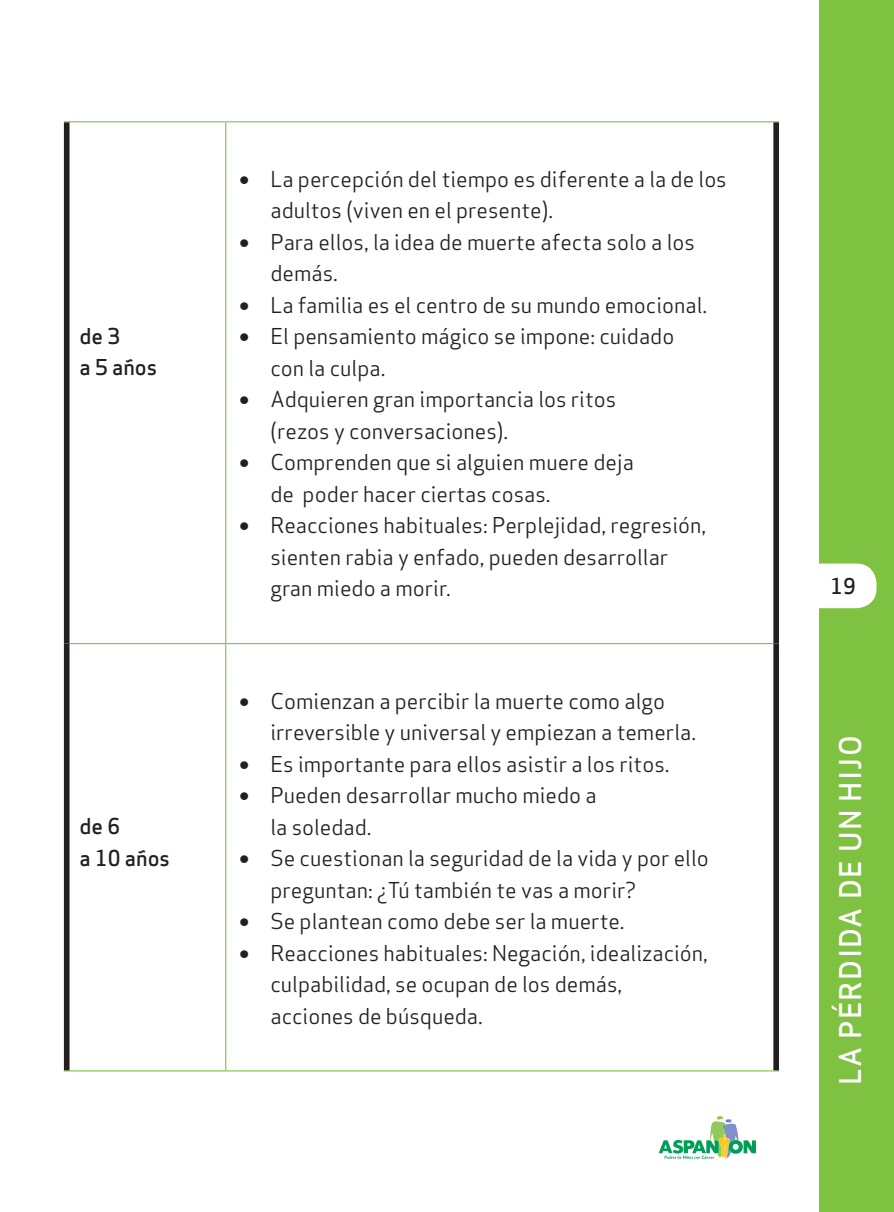
<style>
.page{position:relative;width:894px;height:1212px;background:#fff}
.page>*{position:absolute;margin:0;border:0;box-sizing:border-box;transform-origin:0 0}
.t1{font:29.25px "Apex Sans Medium T";letter-spacing:.04em;color:#fff}
.t2{font:21.38px/31.5px "Apex Sans Book T";color:#231f20}
.t3{font:21.38px/31.5px "Apex Sans Medium T";color:#231f20}
.t4{font:21.15px "Apex Sans Medium T";color:#231f20}
.s1{font-family:"Verdana"}
</style>
<div class="page">
<svg style="left:658px;top:1116px;width:97px;height:43px"></svg>
<div style="left:819px;top:0;width:74px;height:1212px;background:#7fc241"></div>
<div style="left:799px;top:564px;width:77px;height:44px;background:#fff;border-radius:20px"></div>
<hr style="left:64px;top:121px;width:161px;height:1px;background:#7fc241">
<hr style="left:225px;top:121px;width:553px;height:1px;background:#7fc241">
<hr style="left:225px;top:122px;width:1px;height:521px;background:#7fc241">
<hr style="left:69px;top:643px;width:156px;height:1px;background:#7fc241">
<hr style="left:225px;top:643px;width:548px;height:1px;background:#7fc241">
<hr style="left:225px;top:644px;width:1px;height:426px;background:#7fc241">
<hr style="left:64px;top:1070px;width:161px;height:1px;background:#7fc241">
<hr style="left:225px;top:1070px;width:553px;height:1px;background:#7fc241">
<div style="left:64px;top:122px;width:5px;height:522px;background:#231f20"></div>
<div style="left:773px;top:122px;width:5px;height:522px;background:#231f20"></div>
<div style="left:64px;top:644px;width:5px;height:426px;background:#231f20"></div>
<div style="left:773px;top:644px;width:5px;height:426px;background:#231f20"></div>
<p class="t3" style="left:79px;top:320px;width:79px">de 3<br>a 5 años</p>
<p class="t3" style="left:79px;top:810px;width:92px">de 6<br>a 10 años</p>
<p class="t2" style="left:270px;top:163px;width:457px;text-indent:-32px"><span class="s1">•</span> La percepción del tiempo es diferente a la de los adultos (viven en el presente).</p>
<p class="t2" style="left:270px;top:226px;width:426px;text-indent:-32px"><span class="s1">•</span> Para ellos, la idea de muerte afecta solo a los demás.</p>
<p class="t2" style="left:238px;top:289px;width:470px"><span class="s1">•</span> La familia es el centro de su mundo emocional.</p>
<p class="t2" style="left:270px;top:320px;width:405px;text-indent:-32px"><span class="s1">•</span> El pensamiento mágico se impone: cuidado con la culpa.</p>
<p class="t2" style="left:270px;top:383px;width:347px;text-indent:-32px"><span class="s1">•</span> Adquieren gran importancia los ritos (rezos y conversaciones).</p>
<p class="t2" style="left:270px;top:446px;width:365px;text-indent:-32px"><span class="s1">•</span> Comprenden que si alguien muere deja de poder hacer ciertas cosas.</p>
<p class="t2" style="left:270px;top:509px;width:437px;text-indent:-32px"><span class="s1">•</span> Reacciones habituales: Perplejidad, regresión, sienten rabia y enfado, pueden desarrollar gran miedo a morir.</p>
<p class="t2" style="left:270px;top:685px;width:427px;text-indent:-32px"><span class="s1">•</span> Comienzan a percibir la muerte como algo irreversible y universal y empiezan a temerla.</p>
<p class="t2" style="left:238px;top:748px;width:432px"><span class="s1">•</span> Es importante para ellos asistir a los ritos.</p>
<p class="t2" style="left:270px;top:779px;width:327px;text-indent:-32px"><span class="s1">•</span> Pueden desarrollar mucho miedo a la soledad.</p>
<p class="t2" style="left:270px;top:842px;width:439px;text-indent:-32px"><span class="s1">•</span> Se cuestionan la seguridad de la vida y por ello preguntan: ¿Tú también te vas a morir?</p>
<p class="t2" style="left:238px;top:905px;width:387px"><span class="s1">•</span> Se plantean como debe ser la muerte.</p>
<p class="t2" style="left:270px;top:937px;width:439px;text-indent:-32px"><span class="s1">•</span> Reacciones habituales: Negación, idealización, culpabilidad, se ocupan de los demás, acciones de búsqueda.</p>
<p class="t4" style="left:830px;top:572px;width:27px">19</p>
<h1 class="t1" style="left:831px;top:1085px;width:351px;rotate:-90deg">LA PÉRDIDA DE UN HIJO</h1>
</div>
